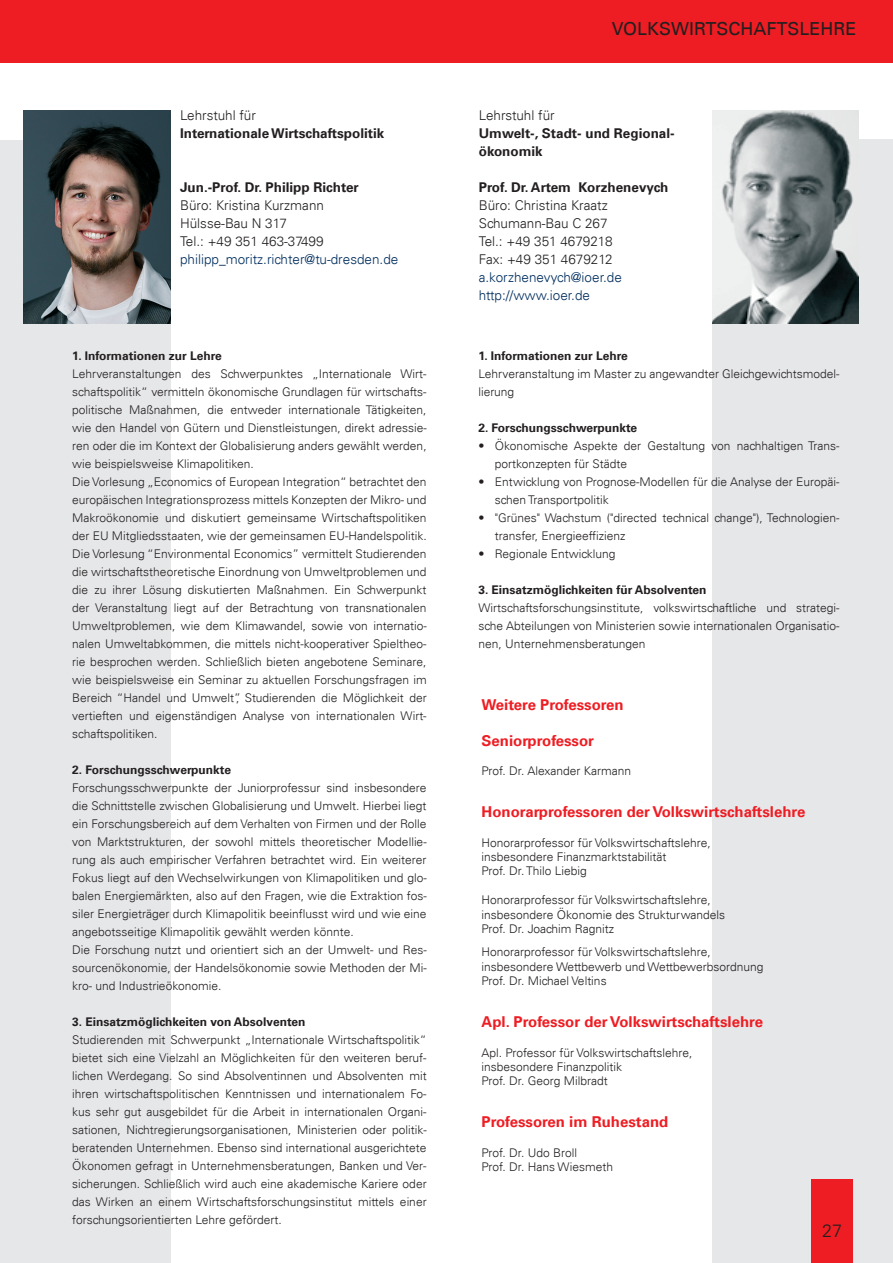
<style>
.page{position:relative;width:893px;height:1263px;background:#fff}
.page>*{position:absolute;margin:0;border:0;box-sizing:border-box;transform-origin:0 0}
.t1{font:18px "Univers";color:#231f20}
.t2{font:300 18px "Univers";color:#231f20}
.t3{font:700 15px "Univers";color:#ee1d23}
.t4{font:300 13.5px/18px "Univers";color:#231f20}
.t5{font:700 13.5px/18px "Univers";color:#231f20}
.t6{font:300 13.5px/18px "Univers";color:#002e5e}
.t7{font:300 12px/18px "Univers";color:#231f20}
.t8{font:700 12px "Univers";color:#231f20}
</style>
<div class="page">
<div style="left:712px;top:139px;width:181px;height:1124px;background:#e6e7e9"></div>
<div style="left:812px;top:1179px;width:41px;height:84px;background:#ee1d23"></div>
<div style="left:0;top:140px;width:171px;height:1123px;background:#e6e7e9"></div>
<div style="left:0;top:0;width:893px;height:62px;background:#ee1d23"></div>
<img style="left:24px;top:111px;width:146px;height:212px">
<img style="left:712px;top:111px;width:147px;height:212px">
<p class="t4" style="left:180px;top:107px;width:77px">Lehrstuhl für</p>
<p class="t5" style="left:180px;top:125px;width:206px">Internationale Wirtschaftspolitik</p>
<p class="t5" style="left:180px;top:179px;width:180px">Jun.-Prof. Dr. Philipp Richter</p>
<p class="t4" style="left:180px;top:197px;width:146px">Büro: Kristina Kurzmann<br>Hülsse-Bau N 317<br>Tel.: +49 351 463-37499</p>
<p class="t6" style="left:180px;top:250px;width:220px">philipp_moritz.richter@tu-dresden.de</p>
<p class="t8" style="left:72px;top:349px;width:151px">1. Informationen zur Lehre</p>
<p class="t7" style="left:72px;top:365px;width:356px">Lehrveranstaltungen des Schwerpunktes „Internationale Wirt&shy;schaftspolitik“ vermitteln ökonomische Grundlagen für wirtschafts&shy;politische Maßnahmen, die entweder internationale Tätigkeiten, wie den Handel von Gütern und Dienstleistungen, direkt adressie&shy;ren oder die im Kontext der Globalisierung anders gewählt werden, wie beispielsweise Klimapolitiken.<br>Die Vorlesung „Economics of European Integration“ betrachtet den europäischen Integrationsprozess mittels Konzepten der Mikro- und Makroökonomie und diskutiert gemeinsame Wirtschaftspolitiken der EU Mitgliedsstaaten, wie der gemeinsamen EU-Handelspolitik.<br>Die Vorlesung “Environmental Economics” vermittelt Studierenden die wirtschaftstheoretische Einordnung von Umweltproblemen und die zu ihrer Lösung diskutierten Maßnahmen. Ein Schwerpunkt der Veranstaltung liegt auf der Betrachtung von transnationalen Umweltproblemen, wie dem Klimawandel, sowie von internatio&shy;nalen Umweltabkommen, die mittels nicht-kooperativer Spieltheo&shy;rie besprochen werden. Schließlich bieten angebotene Seminare, wie beispielsweise ein Seminar zu aktuellen Forschungsfragen im Bereich “Handel und Umwelt”, Studierenden die Möglichkeit der vertieften und eigenständigen Analyse von internationalen Wirt&shy;schaftspolitiken.</p>
<p class="t8" style="left:72px;top:763px;width:160px">2. Forschungsschwerpunkte</p>
<p class="t7" style="left:72px;top:779px;width:356px">Forschungsschwerpunkte der Juniorprofessur sind insbesondere die Schnittstelle zwischen Globalisierung und Umwelt. Hierbei liegt ein Forschungsbereich auf dem Verhalten von Firmen und der Rolle von Marktstrukturen, der sowohl mittels theoretischer Modellie&shy;rung als auch empirischer Verfahren betrachtet wird. Ein weiterer Fokus liegt auf den Wechselwirkungen von Klimapolitiken und glo&shy;balen Energiemärkten, also auf den Fragen, wie die Extraktion fos&shy;siler Energieträger durch Klimapolitik beeinflusst wird und wie eine angebotsseitige Klimapolitik gewählt werden könnte.<br>Die Forschung nutzt und orientiert sich an der Umwelt- und Res&shy;sourcenökonomie, der Handelsökonomie sowie Methoden der Mi&shy;kro- und Industrieökonomie.</p>
<p class="t8" style="left:72px;top:1015px;width:235px">3. Einsatzmöglichkeiten von Absolventen</p>
<p class="t7" style="left:72px;top:1031px;width:356px;text-align:justify">Studierenden mit Schwerpunkt „Internationale Wirtschaftspolitik“ bietet sich eine Vielzahl an Möglichkeiten für den weiteren beruf&shy;lichen Werdegang. So sind Absolventinnen und Absolventen mit ihren wirtschaftspolitischen Kenntnissen und internationalem Fo&shy;kus sehr gut ausgebildet für die Arbeit in internationalen Organi&shy;sationen, Nichtregierungsorganisationen, Ministerien oder politik&shy;beratenden Unternehmen. Ebenso sind international ausgerichtete Ökonomen gefragt in Unternehmensberatungen, Banken und Ver&shy;sicherungen. Schließlich wird auch eine akademische Kariere oder das Wirken an einem Wirtschaftsforschungsinstitut mittels einer forschungsorientierten Lehre gefördert.</p>
<h1 class="t1" style="left:612px;top:18px;width:246px">VOLKSWIRTSCHAFTSLEHRE</h1>
<p class="t4" style="left:479px;top:107px;width:77px">Lehrstuhl für</p>
<p class="t5" style="left:479px;top:125px;width:197px">Umwelt-, Stadt- und Regional&shy;ökonomik</p>
<p class="t5" style="left:479px;top:179px;width:191px">Prof. Dr. Artem Korzhenevych</p>
<p class="t4" style="left:479px;top:197px;width:136px">Büro: Christina Kraatz<br>Schumann-Bau C 267<br>Tel.: +49 351 4679218<br>Fax: +49 351 4679212</p>
<p class="t6" style="left:479px;top:269px;width:145px">a.korzhenevych@ioer.de http://www.ioer.de</p>
<p class="t8" style="left:478px;top:349px;width:151px">1. Informationen zur Lehre</p>
<p class="t7" style="left:478px;top:365px;width:363px">Lehrveranstaltung im Master zu angewandter Gleichgewichtsmodel&shy;lierung</p>
<p class="t8" style="left:478px;top:421px;width:160px">2. Forschungsschwerpunkte</p>
<p class="t7" style="left:495px;top:437px;width:346px;text-indent:-16px">• Ökonomische Aspekte der Gestaltung von nachhaltigen Trans&shy;portkonzepten für Städte</p>
<p class="t7" style="left:495px;top:473px;width:346px;text-indent:-16px">• Entwicklung von Prognose-Modellen für die Analyse der Europäi&shy;schen Transportpolitik</p>
<p class="t7" style="left:495px;top:509px;width:346px;text-indent:-16px">• "Grünes" Wachstum ("directed technical change"), Technologien&shy;transfer, Energieeffizienz</p>
<p class="t7" style="left:478px;top:545px;width:139px">• Regionale Entwicklung</p>
<p class="t8" style="left:478px;top:583px;width:230px">3. Einsatzmöglichkeiten für Absolventen</p>
<p class="t7" style="left:478px;top:599px;width:363px;text-align:justify">Wirtschaftsforschungsinstitute, volkswirtschaftliche und strategi&shy;sche Abteilungen von Ministerien sowie internationalen Organisatio&shy;nen, Unternehmensberatungen</p>
<p class="t3" style="left:481px;top:696px;width:144px">Weitere Professoren</p>
<p class="t3" style="left:481px;top:732px;width:114px">Seniorprofessor</p>
<p class="t7" style="left:481px;top:762px;width:151px">Prof. Dr. Alexander Karmann</p>
<p class="t3" style="left:481px;top:803px;width:325px">Honorarprofessoren der Volkswirtschaftslehre</p>
<p class="t7" style="left:481px;top:835px;width:231px;line-height:14.4px">Honorarprofessor für Volkswirtschaftslehre, insbesondere Finanzmarktstabilität<br>Prof. Dr. Thilo Liebig</p>
<p class="t7" style="left:481px;top:893px;width:245px;line-height:14.4px">Honorarprofessor für Volkswirtschaftslehre, insbesondere Ökonomie des Strukturwandels<br>Prof. Dr. Joachim Ragnitz</p>
<p class="t7" style="left:481px;top:945px;width:283px;line-height:14.4px">Honorarprofessor für Volkswirtschaftslehre, insbesondere Wettbewerb und Wettbewerbsordnung<br>Prof. Dr. Michael Veltins</p>
<p class="t3" style="left:481px;top:1013px;width:283px">Apl. Professor der Volkswirtschaftslehre</p>
<p class="t7" style="left:481px;top:1045px;width:212px;line-height:14.4px">Apl. Professor für Volkswirtschaftslehre, insbesondere Finanzpolitik<br>Prof. Dr. Georg Milbradt</p>
<p class="t3" style="left:481px;top:1113px;width:188px">Professoren im Ruhestand</p>
<p class="t7" style="left:481px;top:1145px;width:133px;line-height:14.4px">Prof. Dr. Udo Broll<br>Prof. Dr. Hans Wiesmeth</p>
<h1 class="t2" style="left:822px;top:1220px;width:22px">27</h1>
</div>
